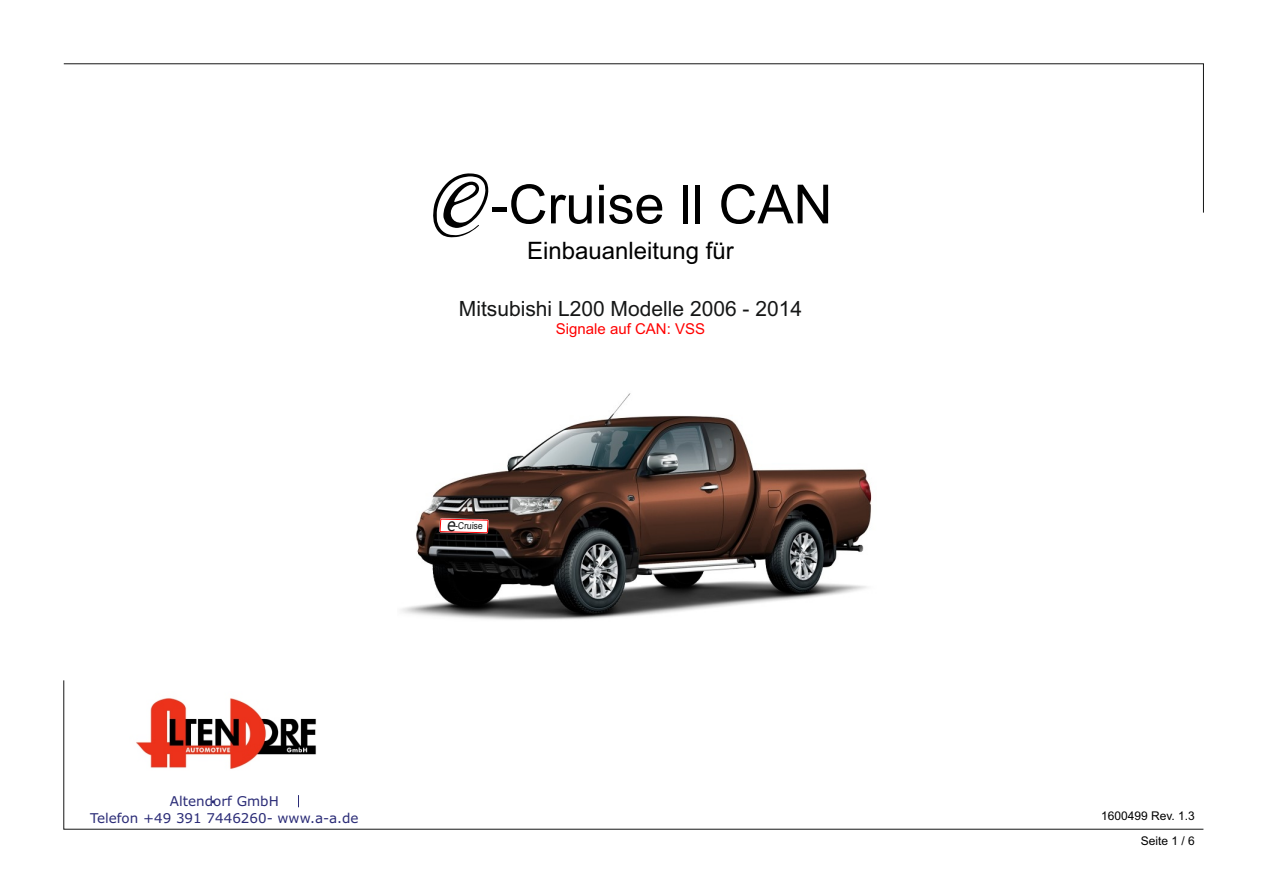
<style>
.page{position:relative;width:1263px;height:893px;background:#fff}
.page>*{position:absolute;margin:0;border:0;box-sizing:border-box;transform-origin:0 0}
.t1{font:54px "Arial";color:#000}
.t2{font:24px "Arial";color:#000}
.t3{font:21px "Arial";color:#151616}
.t4{font:15px "Arial";color:#f00}
.t5{font:13.5px/16.4px "Verdana";color:#2b2c77;text-align:center}
.t6{font:12px "Arial";color:#000}
.t7{font:9.75px "Arial";color:#151616;scale:.88 1}
.s1{font-family:"Ebrima";font-size:19.35px}
</style>
<div class="page">
<svg style="left:433px;top:213px;width:47px;height:24px"></svg>
<img style="left:401px;top:393px;width:471px;height:227px">
<svg style="left:439px;top:509px;width:50px;height:24px"></svg>
<svg style="left:63px;top:63px;width:1141px;height:150px"></svg>
<svg style="left:63px;top:680px;width:1141px;height:149px"></svg>
<h1 class="t1" style="left:490px;top:184px;width:343px">-Cruise ll CAN</h1>
<h2 class="t2" style="left:527px;top:241px;width:208px">Einbauanleitung für</h2>
<h3 class="t3" style="left:459px;top:301px;width:345px">Mitsubishi L200 Modelle 2006 - 2014</h3>
<p class="t4" style="left:556px;top:323px;width:151px">Signale auf CAN: VSS</p>
<p class="t7" style="left:447px;top:522px;width:42px;rotate:1deg"><span class="s1">e</span>-Cruise</p>
<p class="t5" style="left:90px;top:794px;width:270px">Altendorf GmbH<br>Telefon +49 391 7446260- www.a-a.de</p>
<p class="t6" style="left:1101px;top:811px;width:95px">1600499 Rev. 1.3</p>
<p class="t6" style="left:1141px;top:837px;width:56px">Seite 1 / 6</p>
</div>
